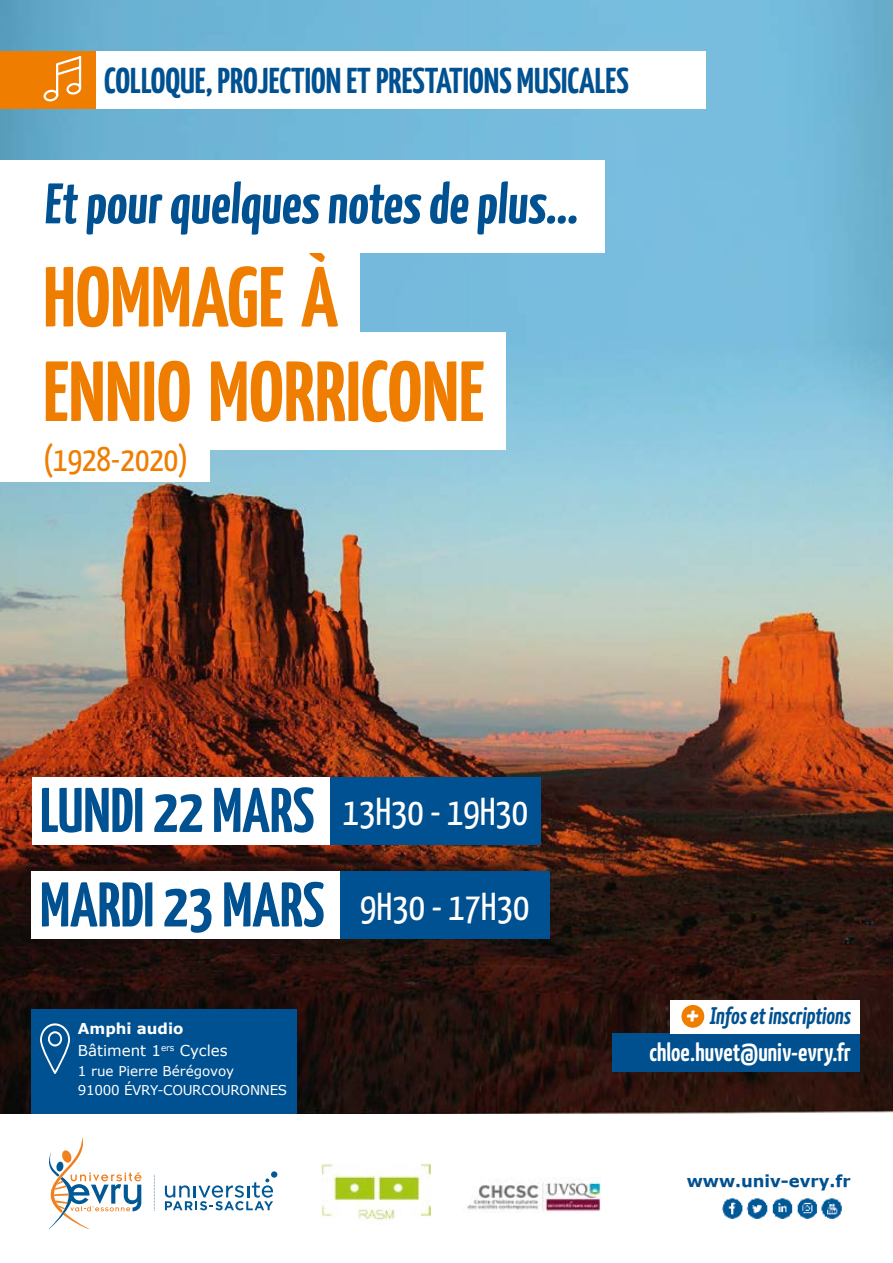
<style>
.page{position:relative;width:893px;height:1263px;background:#fff}
.page>*{position:absolute;margin:0;border:0;box-sizing:border-box;transform-origin:0 0}
.t1{font:700 85.05px/94.5px "Yanone Kaffeesatz";color:#ef7d00}
.t2{font:700 63px/94.5px "Yanone Kaffeesatz";color:#005191}
.t3{font:700 57px "Yanone Kaffeesatz";color:#005191}
.t4{font:39px "Yanone Kaffeesatz";color:#fff}
.t5{font:700 36px "Yanone Kaffeesatz";color:#005191}
.t6{font:34.5px "Yanone Kaffeesatz";color:#ef7d00}
.t7{font:700 25.5px "Kava Pro";color:#fff}
.t8{font:italic 700 24px "Kava Pro";color:#005191}
.t9{font:700 16.5px "Verdana";color:#005191}
.t10{font:15px/22.2px "Verdana";color:#fff}
.t11{font:13.5px/19.5px "Verdana";letter-spacing:-.02em;color:#fff}
.s1{font-weight:700}
.s2{font-size:30px;color:#fff}
</style>
<div class="page">
<img style="left:0;top:0;width:893px;height:1114px">
<svg style="left:48px;top:1137px;width:94px;height:92px"></svg>
<div style="left:271px;top:1171px;width:6px;height:7px;background:#005895;border-radius:50%"></div>
<svg style="left:165px;top:1178px;width:108px;height:32px"></svg>
<svg style="left:154px;top:1175px;width:1px;height:36px"></svg>
<img style="left:722px;top:1190px;width:120px;height:29px">
<div style="left:96px;top:51px;width:610px;height:57px;background:#fff"></div>
<div style="left:0;top:51px;width:96px;height:57px;background:#ef7d00"></div>
<div style="left:0;top:237px;width:359px;height:118px;background:#fff"></div>
<div style="left:0;top:332px;width:506px;height:117px;background:#fff"></div>
<div style="left:0;top:445px;width:210px;height:37px;background:#fff"></div>
<div style="left:32px;top:777px;width:299px;height:67px;background:#fff"></div>
<div style="left:32px;top:872px;width:310px;height:67px;background:#fff"></div>
<div style="left:612px;top:1034px;width:247px;height:38px;background:#00508f"></div>
<div style="left:670px;top:1000px;width:189px;height:34px;background:#fff"></div>
<div style="left:681px;top:1005px;width:23px;height:23px;background:#ef7d00;border-radius:50%"></div>
<div style="left:31px;top:1009px;width:266px;height:105px;background:#005191"></div>
<div style="left:0;top:160px;width:604px;height:92px;background:#fff"></div>
<div style="left:330px;top:777px;width:211px;height:67px;background:#005191"></div>
<div style="left:340px;top:871px;width:209px;height:68px;background:#005191"></div>
<svg style="left:44px;top:56px;width:37px;height:45px"></svg>
<svg style="left:40px;top:1023px;width:30px;height:51px"></svg>
<img style="left:467px;top:1178px;width:133px;height:34px">
<img style="left:322px;top:1164px;width:108px;height:57px">
<p class="t5" style="left:104px;top:58px;width:526px">COLLOQUE, PROJECTION ET PRESTATIONS MUSICALES</p>
<p class="t3" style="left:44px;top:169px;width:540px">Et pour quelques notes de plus...</p>
<p class="t1" style="left:43px;top:248px;width:443px">HOMMAGE À<br>ENNIO MORRICONE</p>
<p class="t6" style="left:43px;top:437px;width:147px">(1928-2020)</p>
<p class="t2" style="left:40px;top:761px;width:286px">LUNDI 22 MARS<br>MARDI 23 MARS</p>
<p class="t4" style="left:343px;top:787px;width:187px">13H30 - 19H30</p>
<p class="t4" style="left:360px;top:882px;width:171px">9H30 - 17H30</p>
<p class="t10" style="left:78px;top:1017px;width:151px"><span class="s1">Amphi audio<br></span>Bâtiment 1<sup>ers</sup> Cycles</p>
<p class="t11" style="left:78px;top:1061px;width:211px">1 rue Pierre Bérégovoy<br>91000 ÉVRY-COURCOURONNES</p>
<p class="t8" style="left:686px;top:1000px;width:166px"><span class="s2">+</span> Infos et inscriptions</p>
<p class="t7" style="left:649px;top:1036px;width:203px">chloe.huvet@univ-evry.fr</p>
<p class="t9" style="left:687px;top:1170px;width:165px">www.univ-evry.fr</p>
</div>
